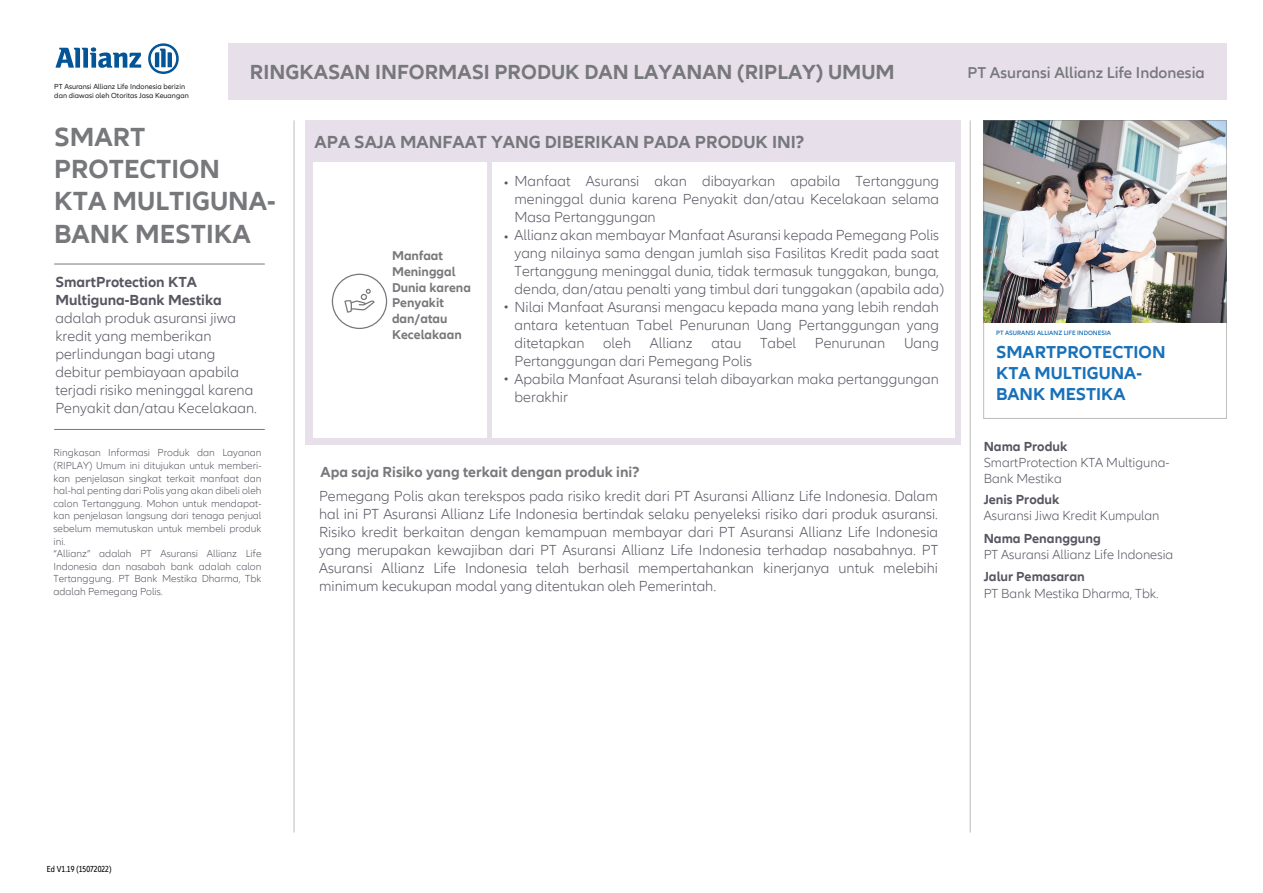
<style>
.page{position:relative;width:1263px;height:893px;background:#fff}
.page>*{position:absolute;margin:0;border:0;box-sizing:border-box;transform-origin:0 0}
.t1{font:700 27px/32.4px "Allianz Neo";color:#77787b}
.t2{font:700 21px "Allianz Neo";color:#77787b}
.t3{font:700 18px "Allianz Neo";color:#77787b}
.t4{font:700 17.85px/21.3px "Allianz Neo";color:#1971b9}
.t5{font:600 16.2px "Allianz Neo";color:#77787b}
.t6{font:300 15px/18px "Allianz Neo";color:#585662}
.t7{font:700 15px "Allianz Neo";color:#77787b}
.t8{font:700 15px/18px "Allianz Neo";color:#585662}
.t9{font:300 13.5px/16.2px "Allianz Neo";color:#585662}
.t10{font:700 13.5px "Allianz Neo";color:#585662}
.t11{font:700 13.05px/15.8px "Allianz Neo";color:#77787b}
.t12{font:300 10.5px/12.6px "Allianz Neo";color:#585662}
.t13{font:condensed 9px "Allianz Neo";color:#000}
.t14{font:7.5px/9px "Allianz Neo";color:#231f20}
.t15{font:600 6.45px "Allianz Neo";color:#1971b9}
.s1{font-size:22.5px;color:#fff}
</style>
<div class="page">
<div style="left:306px;top:120px;width:655px;height:324px;background:#e7e0eb"></div>
<div style="left:313px;top:162px;width:174px;height:276px;background:#fff"></div>
<img style="left:985px;top:122px;width:240px;height:200px">
<div style="left:983px;top:120px;width:244px;height:299px;border:1px solid #77787b"></div>
<hr style="left:294px;top:120px;width:1px;height:712px;background:#77787b">
<hr style="left:970px;top:120px;width:1px;height:712px;background:#77787b">
<hr style="left:54px;top:264px;width:211px;height:1px;background:#77787b">
<hr style="left:54px;top:429px;width:211px;height:1px;background:#77787b">
<div style="left:492px;top:162px;width:463px;height:276px;background:#fff"></div>
<svg style="left:332px;top:274px;width:55px;height:55px"></svg>
<div style="left:228px;top:43px;width:998px;height:56px;background:#e7e0eb"></div>
<svg style="left:55px;top:47px;width:86px;height:21px"></svg>
<svg style="left:148px;top:43px;width:31px;height:31px"></svg>
<p class="t14" style="left:54px;top:82px;width:136px">PT Asuransi Allianz Life Indonesia berizin dan diawasi oleh Otoritas Jasa Keuangan</p>
<h2 class="t2" style="left:227px;top:60px;width:669px"><span class="s1">F</span> RINGKASAN INFORMASI PRODUK DAN LAYANAN (RIPLAY) UMUM</h2>
<p class="t5" style="left:967px;top:63px;width:239px">PT Asuransi Allianz Life Indonesia</p>
<h1 class="t1" style="left:54px;top:121px;width:223px">SMART<br>PROTECTION<br>KTA MULTIGUNA-<br>BANK MESTIKA</h1>
<p class="t8" style="left:56px;top:274px;width:168px">SmartProtection KTA<br>Multiguna-Bank Mestika</p>
<p class="t6" style="left:56px;top:310px;width:203px">adalah produk asuransi jiwa kredit yang memberikan perlindungan bagi utang debitur pembiayaan apabila terjadi risiko meninggal karena<br>Penyakit dan/atau Kecelakaan.</p>
<p class="t12" style="left:53px;top:447px;width:210px">Ringkasan Informasi Produk dan Layanan (RIPLAY) Umum ini ditujukan untuk memberi&shy;kan penjelasan singkat terkait manfaat dan hal-hal penting dari Polis yang akan dibeli oleh calon Tertanggung. Mohon untuk mendapat&shy;kan penjelasan langsung dari tenaga penjual sebelum memutuskan untuk membeli produk ini.<br>“Allianz” adalah PT Asuransi Allianz Life Indonesia dan nasabah bank adalah calon Tertanggung. PT Bank Mestika Dharma, Tbk adalah Pemegang Polis.</p>
<p class="t3" style="left:315px;top:131px;width:491px">APA SAJA MANFAAT YANG DIBERIKAN PADA PRODUK INI?</p>
<p class="t6" style="left:503px;top:173px;width:437px">• Manfaat Asuransi akan dibayarkan apabila Tertanggung</p>
<p class="t11" style="left:392px;top:248px;width:80px">Manfaat<br>Meninggal<br>Dunia karena<br>Penyakit dan/atau<br>Kecelakaan</p>
<p class="t6" style="left:514px;top:191px;width:426px">meninggal dunia karena Penyakit dan/atau Kecelakaan selama<br>Masa Pertanggungan</p>
<p class="t6" style="left:514px;top:245px;width:431px">yang nilainya sama dengan jumlah sisa Fasilitas Kredit pada saat<br>Tertanggung meninggal dunia, tidak termasuk tunggakan, bunga, denda, dan/atau penalti yang timbul dari tunggakan (apabila ada)</p>
<p class="t6" style="left:514px;top:317px;width:426px;text-align:justify">antara ketentuan Tabel Penurunan Uang Pertanggungan yang ditetapkan oleh Allianz atau Tabel Penurunan Uang Pertanggungan dari Pemegang Polis</p>
<p class="t6" style="left:515px;top:389px;width:55px">berakhir</p>
<p class="t6" style="left:503px;top:227px;width:438px">• Allianz akan membayar Manfaat Asuransi kepada Pemegang Polis</p>
<p class="t6" style="left:503px;top:299px;width:437px">• Nilai Manfaat Asuransi mengacu kepada mana yang lebih rendah</p>
<p class="t6" style="left:503px;top:371px;width:437px">• Apabila Manfaat Asuransi telah dibayarkan maka pertanggungan</p>
<p class="t7" style="left:321px;top:464px;width:320px">Apa saja Risiko yang terkait dengan produk ini?</p>
<p class="t6" style="left:319px;top:487px;width:621px;text-align:justify">Pemegang Polis akan terekspos pada risiko kredit dari PT Asuransi Allianz Life Indonesia. Dalam hal ini PT Asuransi Allianz Life Indonesia bertindak selaku penyeleksi risiko dari produk asuransi.<br>Risiko kredit berkaitan dengan kemampuan membayar dari PT Asuransi Allianz Life Indonesia yang merupakan kewajiban dari PT Asuransi Allianz Life Indonesia terhadap nasabahnya. PT Asuransi Allianz Life Indonesia telah berhasil mempertahankan kinerjanya untuk melebihi minimum kecukupan modal yang ditentukan oleh Pemerintah.</p>
<p class="t15" style="left:996px;top:329px;width:116px">PT ASURANSI ALLIANZ LIFE INDONESIA</p>
<p class="t4" style="left:996px;top:341px;width:171px">SMARTPROTECTION<br>KTA MULTIGUNA-<br>BANK MESTIKA</p>
<p class="t10" style="left:984px;top:438px;width:85px">Nama Produk</p>
<p class="t9" style="left:984px;top:455px;width:187px">SmartProtection KTA Multiguna-<br>Bank Mestika</p>
<p class="t10" style="left:984px;top:491px;width:77px">Jenis Produk</p>
<p class="t9" style="left:984px;top:508px;width:177px">Asuransi Jiwa Kredit Kumpulan</p>
<p class="t10" style="left:984px;top:531px;width:119px">Nama Penanggung</p>
<p class="t9" style="left:984px;top:547px;width:191px">PT Asuransi Allianz Life Indonesia</p>
<p class="t10" style="left:984px;top:569px;width:103px">Jalur Pemasaran</p>
<p class="t9" style="left:984px;top:585px;width:177px">PT Bank Mestika Dharma, Tbk.</p>
<p class="t13" style="left:47px;top:863px;width:66px">Ed V1.19 (15072022)</p>
</div>
